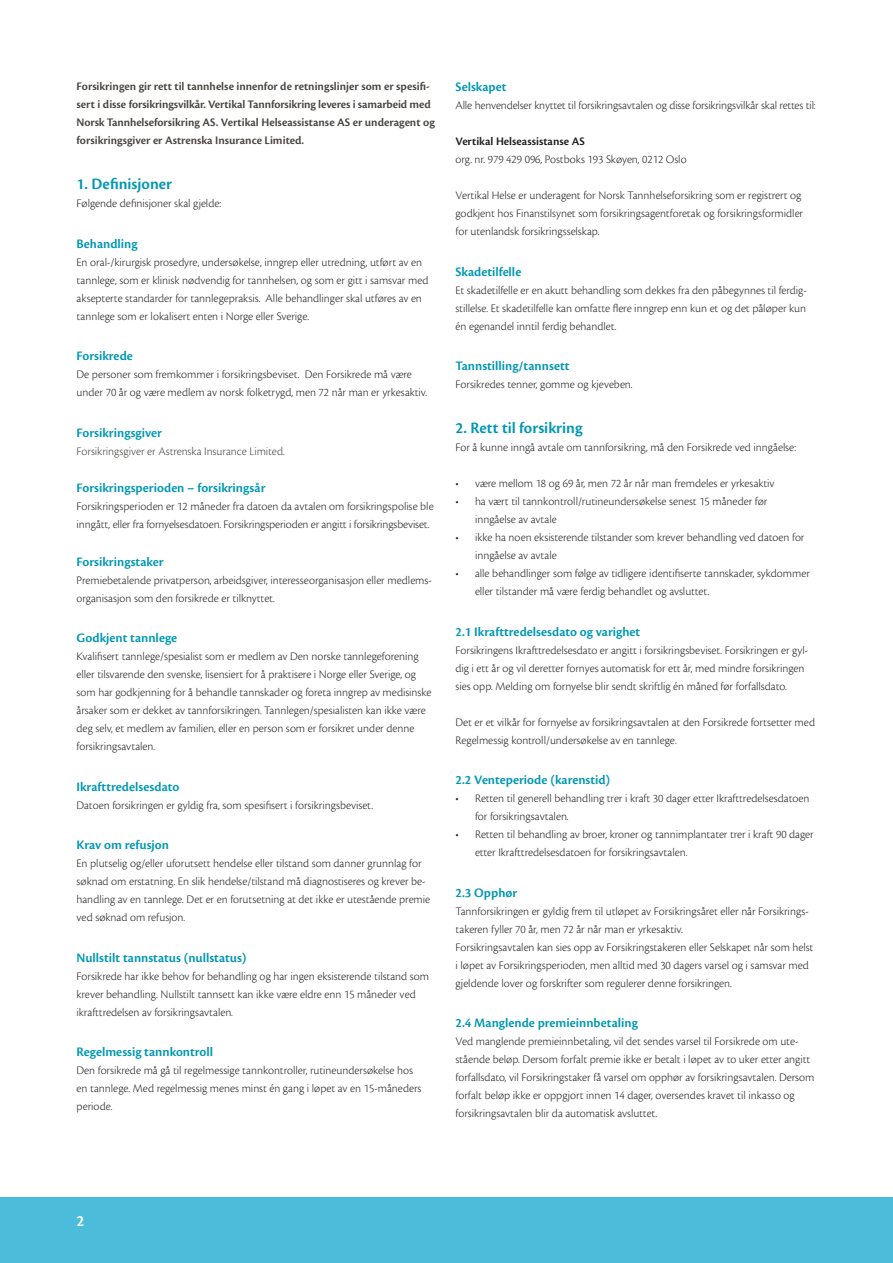
<style>
.page{position:relative;width:893px;height:1263px;background:#fff}
.page>*{position:absolute;margin:0;border:0;box-sizing:border-box;transform-origin:0 0}
.A{font:600 16.5px "Cronos Pro";color:#0097b3}
.A-2{font:600 16.5px "Cronos Pro";color:#fff}
.A_A{font:600 13.5px "Cronos Pro";color:#0097b3}
.A_A_A{font:600 13.5px "Cronos Pro";color:#0097b3}
.Brødtekst{font:600 13.5px "Cronos Pro";letter-spacing:.005em;color:#0097b3}
.Brødtekst-2{font:300 12px/18px "Cronos Pro";color:#231f20}
.Brødtekst-3{font:600 12px/18px "Cronos Pro";color:#474441}
.Brødtekst-4{font:300 12px "Cronos Pro";letter-spacing:-.005em;color:#474441}
.Brødtekst-5{font:600 12px "Cronos Pro";color:#231f20}
</style>
<div class="page">
<div style="left:0;top:1197px;width:893px;height:66px;background:#4bbddb"></div>
<p class="Brødtekst-3" style="left:77px;top:78px;width:360px">Forsikringen gir rett til tannhelse innenfor de retningslinjer som er spesifi&shy;sert i disse forsikringsvilkår. Vertikal Tannforsikring leveres i samarbeid med Norsk Tannhelseforsikring AS. Vertikal Helseassistanse AS er underagent og forsikringsgiver er Astrenska Insurance Limited.</p>
<p class="A" style="left:77px;top:175px;width:97px">1. Definisjoner</p>
<p class="Brødtekst-2" style="left:77px;top:194px;width:146px">Følgende definisjoner skal gjelde:</p>
<p class="A_A" style="left:77px;top:236px;width:62px">Behandling</p>
<p class="Brødtekst-2" style="left:77px;top:253px;width:354px">En oral-/kirurgisk prosedyre, undersøkelse, inngrep eller utredning, utført av en tannlege, som er klinisk nødvendig for tannhelsen, og som er gitt i samsvar med aksepterte standarder for tannlegepraksis. Alle behandlinger skal utføres av en tannlege som er lokalisert enten i Norge eller Sverige.</p>
<p class="A_A" style="left:77px;top:348px;width:58px">Forsikrede</p>
<p class="Brødtekst-2" style="left:77px;top:365px;width:352px">De personer som fremkommer i forsikringsbeviset. Den Forsikrede må være under 70 år og være medlem av norsk folketrygd, men 72 når man er yrkesaktiv.</p>
<p class="A_A" style="left:77px;top:425px;width:87px">Forsikringsgiver</p>
<p class="Brødtekst-4" style="left:77px;top:444px;width:210px">Forsikringsgiver er Astrenska Insurance Limited.</p>
<p class="A_A" style="left:77px;top:480px;width:190px">Forsikringsperioden – forsikringsår</p>
<p class="Brødtekst-2" style="left:77px;top:497px;width:359px">Forsikringsperioden er 12 måneder fra datoen da avtalen om forsikringspolise ble inngått, eller fra fornyelsesdatoen. Forsikringsperioden er angitt i forsikringsbeviset.</p>
<p class="A_A" style="left:77px;top:554px;width:89px">Forsikringstaker</p>
<p class="Brødtekst-2" style="left:77px;top:571px;width:357px">Premiebetalende privatperson, arbeidsgiver, interesseorganisasjon eller medlems-</p>
<p class="Brødtekst-2" style="left:77px;top:589px;width:200px">organisasjon som den forsikrede er tilknyttet.</p>
<p class="A_A" style="left:77px;top:630px;width:102px">Godkjent tannlege</p>
<p class="Brødtekst-2" style="left:77px;top:647px;width:356px">Kvalifisert tannlege/spesialist som er medlem av Den norske tannlegeforening eller tilsvarende den svenske, lisensiert for å praktisere i Norge eller Sverige, og som har godkjenning for å behandle tannskader og foreta inngrep av medisinske årsaker som er dekket av tannforsikringen. Tannlegen/spesialisten kan ikke være deg selv, et medlem av familien, eller en person som er forsikret under denne forsikringsavtalen.</p>
<p class="Brødtekst" style="left:77px;top:779px;width:104px">Ikrafttredelsesdato</p>
<p class="Brødtekst-2" style="left:77px;top:796px;width:298px">Datoen forsikringen er gyldig fra, som spesifisert i forsikringsbeviset.</p>
<p class="A_A" style="left:77px;top:837px;width:94px">Krav om refusjon</p>
<p class="Brødtekst-2" style="left:77px;top:854px;width:355px">En plutselig og/eller uforutsett hendelse eller tilstand som danner grunnlag for søknad om erstatning. En slik hendelse/tilstand må diagnostiseres og krever be&shy;handling av en tannlege. Det er en forutsetning at det ikke er utestående premie ved søknad om refusjon.</p>
<p class="A_A" style="left:77px;top:950px;width:171px">Nullstilt tannstatus (nullstatus)</p>
<p class="Brødtekst-2" style="left:77px;top:967px;width:354px">Forsikrede har ikke behov for behandling og har ingen eksisterende tilstand som krever behandling. Nullstilt tannsett kan ikke være eldre enn 15 måneder ved ikrafttredelsen av forsikringsavtalen.</p>
<p class="A_A" style="left:77px;top:1044px;width:138px">Regelmessig tannkontroll</p>
<p class="Brødtekst-2" style="left:77px;top:1061px;width:346px">Den forsikrede må gå til regelmessige tannkontroller, rutineundersøkelse hos en tannlege. Med regelmessig menes minst én gang i løpet av en 15-måneders periode.</p>
<p class="A_A" style="left:455px;top:79px;width:53px">Selskapet</p>
<p class="Brødtekst-2" style="left:455px;top:97px;width:362px">Alle henvendelser knyttet til forsikringsavtalen og disse forsikringsvilkår skal rettes til:</p>
<p class="Brødtekst-5" style="left:455px;top:135px;width:131px">Vertikal Helseassistanse AS</p>
<p class="Brødtekst-2" style="left:455px;top:151px;width:233px">org. nr. 979 429 096, Postboks 193 Skøyen, 0212 Oslo</p>
<p class="Brødtekst-2" style="left:455px;top:187px;width:349px">Vertikal Helse er underagent for Norsk Tannhelseforsikring som er registrert og godkjent hos Finanstilsynet som forsikringsagentforetak og forsikringsformidler for utenlandsk forsikringsselskap.</p>
<p class="A_A" style="left:455px;top:264px;width:67px">Skadetilfelle</p>
<p class="Brødtekst-2" style="left:455px;top:281px;width:353px">Et skadetilfelle er en akutt behandling som dekkes fra den påbegynnes til ferdig-</p>
<p class="Brødtekst-2" style="left:455px;top:299px;width:352px">stillelse. Et skadetilfelle kan omfatte flere inngrep enn kun et og det påløper kun én egenandel inntil ferdig behandlet.</p>
<p class="A_A" style="left:455px;top:358px;width:116px">Tannstilling/tannsett</p>
<p class="Brødtekst-2" style="left:455px;top:376px;width:179px">Forsikredes tenner, gomme og kjeveben.</p>
<p class="A" style="left:455px;top:419px;width:128px">2. Rett til forsikring</p>
<p class="Brødtekst-2" style="left:455px;top:439px;width:342px">For å kunne inngå avtale om tannforsikring, må den Forsikrede ved inngåelse:</p>
<p class="Brødtekst-2" style="left:455px;top:475px;width:321px">• være mellom 18 og 69 år, men 72 år når man fremdeles er yrkesaktiv</p>
<p class="Brødtekst-2" style="left:475px;top:493px;width:294px;text-indent:-20px">• ha vært til tannkontroll/rutineundersøkelse senest 15 måneder før inngåelse av avtale</p>
<p class="Brødtekst-2" style="left:475px;top:529px;width:331px;text-indent:-20px">• ikke ha noen eksisterende tilstander som krever behandling ved datoen for inngåelse av avtale</p>
<p class="Brødtekst-2" style="left:475px;top:565px;width:336px;text-indent:-20px">• alle behandlinger som følge av tidligere identifiserte tannskader, sykdommer eller tilstander må være ferdig behandlet og avsluttet.</p>
<p class="A_A_A" style="left:455px;top:624px;width:186px">2.1 Ikrafttredelsesdato og varighet</p>
<p class="Brødtekst-2" style="left:455px;top:641px;width:354px">Forsikringens Ikrafttredelsesdato er angitt i forsikringsbeviset. Forsikringen er gyl&shy;dig i ett år og vil deretter fornyes automatisk for ett år, med mindre forsikringen sies opp. Melding om fornyelse blir sendt skriftlig én måned før forfallsdato.</p>
<p class="Brødtekst-2" style="left:455px;top:713px;width:361px">Det er et vilkår for fornyelse av forsikringsavtalen at den Forsikrede fortsetter med<br>Regelmessig kontroll/undersøkelse av en tannlege.</p>
<p class="A_A_A" style="left:455px;top:772px;width:156px">2.2 Venteperiode (karenstid)</p>
<p class="Brødtekst-2" style="left:475px;top:790px;width:336px;text-indent:-20px">• Retten til generell behandling trer i kraft 30 dager etter Ikrafttredelsesdatoen for forsikringsavtalen.</p>
<p class="Brødtekst-2" style="left:475px;top:826px;width:340px;text-indent:-20px">• Retten til behandling av broer, kroner og tannimplantater trer i kraft 90 dager etter Ikrafttredelsesdatoen for forsikringsavtalen.</p>
<p class="A_A_A" style="left:455px;top:885px;width:63px">2.3 Opphør</p>
<p class="Brødtekst-2" style="left:455px;top:902px;width:355px">Tannforsikringen er gyldig frem til utløpet av Forsikringsåret eller når Forsikrings&shy;takeren fyller 70 år, men 72 år når man er yrkesaktiv.</p>
<p class="Brødtekst-2" style="left:455px;top:938px;width:359px">Forsikringsavtalen kan sies opp av Forsikringstakeren eller Selskapet når som helst i løpet av Forsikringsperioden, men alltid med 30 dagers varsel og i samsvar med gjeldende lover og forskrifter som regulerer denne forsikringen.</p>
<p class="A_A_A" style="left:455px;top:1015px;width:184px">2.4 Manglende premieinnbetaling</p>
<p class="Brødtekst-2" style="left:455px;top:1033px;width:361px">Ved manglende premieinnbetaling, vil det sendes varsel til Forsikrede om ute&shy;stående beløp. Dersom forfalt premie ikke er betalt i løpet av to uker etter angitt forfallsdato, vil Forsikringstaker få varsel om opphør av forsikringsavtalen. Dersom forfalt beløp ikke er oppgjort innen 14 dager, oversendes kravet til inkasso og forsikringsavtalen blir da automatisk avsluttet.</p>
<p class="A-2" style="left:77px;top:1211px;width:10px">2</p>
</div>
